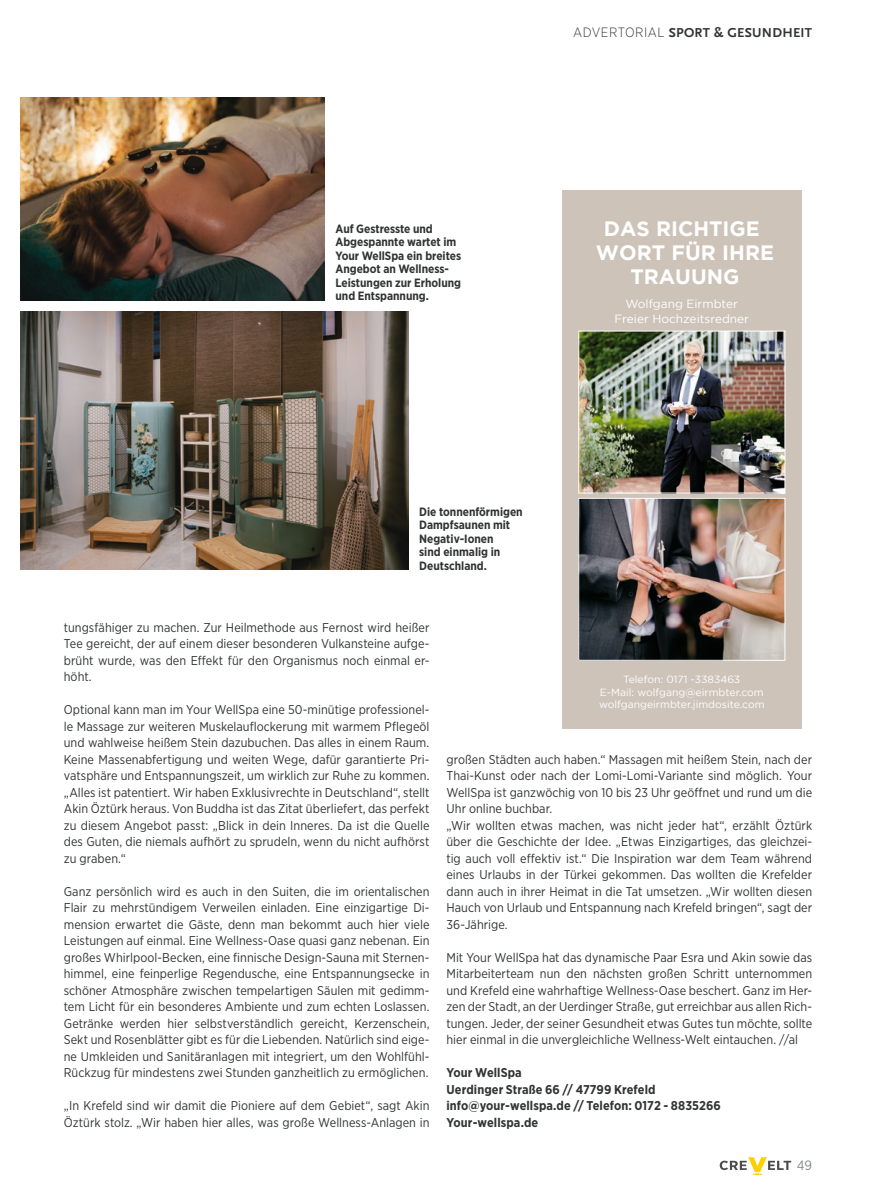
<style>
.page{position:relative;width:876px;height:1191px;background:#fff}
.page>*{position:absolute;margin:0;border:0;box-sizing:border-box;transform-origin:0 0}
.t1{font:700 20.85px/23.7px "Gotham";color:#fff;text-align:center}
.t2{font:700 13.5px "Scala Sans";letter-spacing:.02em;color:#323434}
.t3{font:13.5px "Gotham Narrow";color:#86888a}
.t4{font:12.75px/16.5px "Gotham Narrow";color:#323434;text-align:justify}
.t5{font:700 12.75px/16.5px "Gotham Narrow";letter-spacing:.005em;color:#323434}
.t6{font:700 12px/13.5px "Gotham Narrow";color:#323434}
.t7{font:11.85px/14.2px "Gotham";color:#fff;text-align:center}
.t8{font:10.35px/12.5px "Gotham";color:#fff;text-align:center}
.s1{font-family:"Gotham Narrow";font-weight:300;color:#3a393b}
</style>
<div class="page">
<img style="left:21px;top:311px;width:388px;height:258px">
<img style="left:21px;top:98px;width:304px;height:202px">
<svg style="left:720px;top:1157px;width:71px;height:17px"></svg>
<div style="left:562px;top:190px;width:240px;height:539px;background:#cdc3b9"></div>
<img style="left:580px;top:333px;width:203px;height:158px">
<div style="left:578px;top:331px;width:207px;height:162px;border:1px solid #fff"></div>
<img style="left:580px;top:500px;width:203px;height:158px">
<div style="left:578px;top:498px;width:207px;height:162px;border:1px solid #fff"></div>
<p class="t6" style="left:335px;top:222px;width:127px">Auf Gestresste und<br>Abgespannte wartet im<br>Your WellSpa ein breites<br>Angebot an Wellness-<br>Leistungen zur Erholung und Entspannung.</p>
<p class="t2" style="left:573px;top:26px;width:241px"><span class="s1">ADVERTORIAL</span> SPORT &amp; GESUNDHEIT</p>
<h1 class="t1" style="left:596px;top:216px;width:180px">DAS RICHTIGE<br>WORT FÜR IHRE<br>TRAUUNG</h1>
<p class="t7" style="left:614px;top:297px;width:136px">Wolfgang Eirmbter<br>Freier Hochzeitsredner</p>
<p class="t6" style="left:419px;top:504px;width:105px">Die tonnenförmigen<br>Dampfsaunen mit<br>Negativ-Ionen<br>sind einmalig in<br>Deutschland.</p>
<p class="t4" style="left:64px;top:619px;width:367px">tungsfähiger zu machen. Zur Heilmethode aus Fernost wird heißer Tee gereicht, der auf einem dieser besonderen Vulkansteine aufge&shy;brüht wurde, was den Effekt für den Organismus noch einmal er&shy;höht.</p>
<p class="t4" style="left:64px;top:701px;width:367px">Optional kann man im Your WellSpa eine 50-minütige professionel&shy;le Massage zur weiteren Muskelauflockerung mit warmem Pflegeöl und wahlweise heißem Stein dazubuchen. Das alles in einem Raum.<br>Keine Massenabfertigung und weiten Wege, dafür garantierte Pri&shy;vatsphäre und Entspannungszeit, um wirklich zur Ruhe zu kommen. „Alles ist patentiert. Wir haben Exklusivrechte in Deutschland“, stellt Akin Öztürk heraus. Von Buddha ist das Zitat überliefert, das perfekt zu diesem Angebot passt: „Blick in dein Inneres. Da ist die Quelle des Guten, die niemals aufhört zu sprudeln, wenn du nicht aufhörst zu graben.“</p>
<p class="t4" style="left:64px;top:883px;width:367px">Ganz persönlich wird es auch in den Suiten, die im orientalischen Flair zu mehrstündigem Verweilen einladen. Eine einzigartige Di&shy;mension erwartet die Gäste, denn man bekommt auch hier viele Leistungen auf einmal. Eine Wellness-Oase quasi ganz nebenan. Ein großes Whirlpool-Becken, eine finnische Design-Sauna mit Sternen&shy;himmel, eine feinperlige Regendusche, eine Entspannungsecke in schöner Atmosphäre zwischen tempelartigen Säulen mit gedimm&shy;tem Licht für ein besonderes Ambiente und zum echten Loslassen.<br>Getränke werden hier selbstverständlich gereicht, Kerzenschein, Sekt und Rosenblätter gibt es für die Liebenden. Natürlich sind eige&shy;ne Umkleiden und Sanitäranlagen mit integriert, um den Wohlfühl-Rückzug für mindestens zwei Stunden ganzheitlich zu ermöglichen.</p>
<p class="t4" style="left:64px;top:1097px;width:367px">„In Krefeld sind wir damit die Pioniere auf dem Gebiet“, sagt Akin<br>Öztürk stolz. „Wir haben hier alles, was große Wellness-Anlagen in</p>
<p class="t8" style="left:599px;top:673px;width:167px">Telefon: 0171 -3383463<br>E-Mail: wolfgang@eirmbter.com wolfgangeirmbter.jimdosite.com</p>
<p class="t4" style="left:446px;top:751px;width:367px;text-align:left">großen Städten auch haben.“ Massagen mit heißem Stein, nach der Thai-Kunst oder nach der Lomi-Lomi-Variante sind möglich. Your WellSpa ist ganzwöchig von 10 bis 23 Uhr geöffnet und rund um die Uhr online buchbar.<br>„Wir wollten etwas machen, was nicht jeder hat“, erzählt Öztürk über die Geschichte der Idee. „Etwas Einzigartiges, das gleichzei&shy;tig auch voll effektiv ist.“ Die Inspiration war dem Team während eines Urlaubs in der Türkei gekommen. Das wollten die Krefelder dann auch in ihrer Heimat in die Tat umsetzen. „Wir wollten diesen Hauch von Urlaub und Entspannung nach Krefeld bringen“, sagt der 36-Jährige.</p>
<p class="t4" style="left:446px;top:949px;width:367px">Mit Your WellSpa hat das dynamische Paar Esra und Akin sowie das Mitarbeiterteam nun den nächsten großen Schritt unternommen und Krefeld eine wahrhaftige Wellness-Oase beschert. Ganz im Her&shy;zen der Stadt, an der Uerdinger Straße, gut erreichbar aus allen Rich&shy;tungen. Jeder, der seiner Gesundheit etwas Gutes tun möchte, sollte hier einmal in die unvergleichliche Wellness-Welt eintauchen. //al</p>
<p class="t5" style="left:446px;top:1064px;width:276px">Your WellSpa<br>Uerdinger Straße 66 // 47799 Krefeld info@your-wellspa.de // Telefon: 0172 - 8835266<br>Your-wellspa.de</p>
<p class="t3" style="left:797px;top:1156px;width:17px">49</p>
</div>
